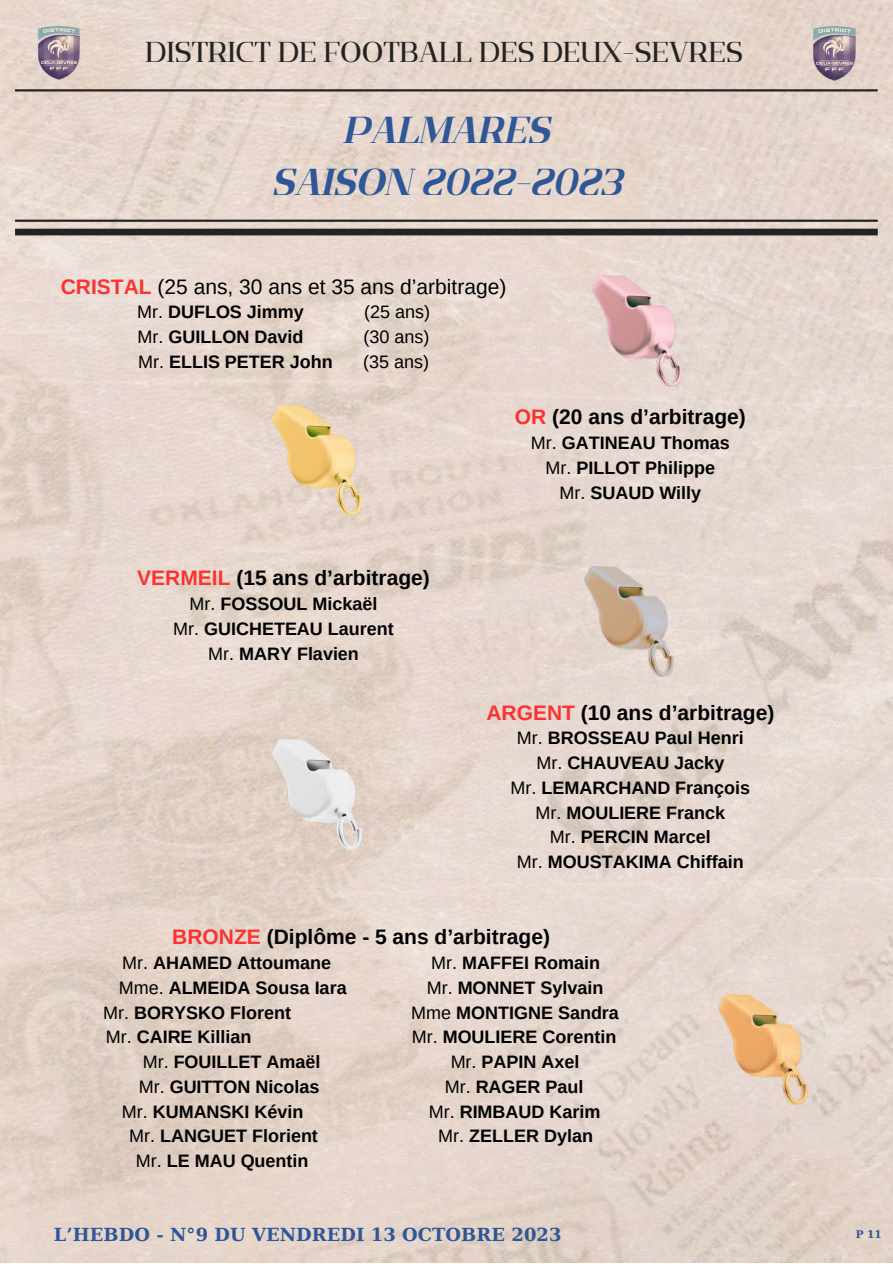
<style>
.page{position:relative;width:893px;height:1264px;background:#fff}
.page>*{position:absolute;margin:0;border:0;box-sizing:border-box;transform-origin:0 0}
.t1{font:37.5px/51.8px "Flatory Serif 700 It";color:#2f5797;text-align:center}
.t2{font:28.8px "Flatory Serif 400";color:#242323}
.t3{font:700 21px "Arimo";color:#000}
.t4{font:21px "Arimo";color:#000}
.t5{font:700 18px/24.8px "Arimo";color:#000;text-align:center}
.t6{font:18px "Arimo";color:#000}
.t7{font:700 17.85px "DejaVu Serif";letter-spacing:.005em;color:#2f5797}
.t8{font:700 10.5px "DejaVu Serif";color:#2f5797}
.s1{font-weight:700;color:#ff3131}
.s2{font-weight:400}
.s3{color:#ff3131}
</style>
<div class="page">
<img style="left:0;top:0;width:892px;height:1262px">
<hr style="left:15px;top:89px;width:862px;height:2px;background:#242323">
<div style="left:15px;top:229px;width:862px;height:6px;background:#242323"></div>
<hr style="left:15px;top:219px;width:862px;height:3px;background:#242323">
<img style="left:32px;top:25px;width:50px;height:56px">
<img style="left:807px;top:25px;width:50px;height:58px">
<img style="left:593px;top:276px;width:88px;height:110px">
<img style="left:273px;top:405px;width:88px;height:110px">
<img style="left:584px;top:566px;width:89px;height:110px">
<img style="left:273px;top:739px;width:88px;height:110px">
<img style="left:718px;top:994px;width:89px;height:110px">
<h2 class="t2" style="left:145px;top:35px;width:599px">DISTRICT DE FOOTBALL DES DEUX-SEVRES</h2>
<h1 class="t1" style="left:271px;top:104px;width:352px">PALMARES<br>SAISON 2022-2023</h1>
<p class="t4" style="left:61px;top:274px;width:447px"><span class="s1">CRISTAL</span> (25 ans, 30 ans et 35 ans d’arbitrage)</p>
<p class="t5" style="left:137px;top:300px;width:168px"><span class="s2">Mr.</span> DUFLOS Jimmy</p>
<p class="t6" style="left:364px;top:302px;width:67px">(25 ans)</p>
<p class="t5" style="left:138px;top:324px;width:167px"><span class="s2">Mr.</span> GUILLON David</p>
<p class="t6" style="left:363px;top:327px;width:67px">(30 ans)</p>
<p class="t5" style="left:138px;top:349px;width:196px"><span class="s2">Mr.</span> ELLIS PETER John</p>
<p class="t6" style="left:363px;top:351px;width:67px">(35 ans)</p>
<p class="t3" style="left:515px;top:405px;width:232px"><span class="s3">OR</span> (20 ans d’arbitrage)</p>
<p class="t5" style="left:531px;top:430px;width:200px"><span class="s2">Mr.</span> GATINEAU Thomas<br><span class="s2">Mr.</span> PILLOT Philippe<br><span class="s2">Mr.</span> SUAUD Willy</p>
<p class="t3" style="left:137px;top:566px;width:294px"><span class="s3">VERMEIL</span> (15 ans d’arbitrage)</p>
<p class="t5" style="left:173px;top:591px;width:222px"><span class="s2">Mr.</span> FOSSOUL Mickaël<br><span class="s2">Mr.</span> GUICHETEAU Laurent<br><span class="s2">Mr.</span> MARY Flavien</p>
<p class="t3" style="left:486px;top:700px;width:289px"><span class="s3">ARGENT</span> (10 ans d’arbitrage)</p>
<p class="t5" style="left:510px;top:725px;width:241px"><span class="s2">Mr.</span> BROSSEAU Paul Henri<br><span class="s2">Mr.</span> CHAUVEAU Jacky<br><span class="s2">Mr.</span> LEMARCHAND François<br><span class="s2">Mr.</span> MOULIERE Franck<br><span class="s2">Mr.</span> PERCIN Marcel<br><span class="s2">Mr.</span> MOUSTAKIMA Chiffain</p>
<p class="t3" style="left:172px;top:925px;width:379px"><span class="s3">BRONZE</span> (Diplôme - 5 ans d’arbitrage)</p>
<p class="t5" style="left:122px;top:950px;width:210px"><span class="s2">Mr.</span> AHAMED Attoumane</p>
<p class="t5" style="left:431px;top:950px;width:170px"><span class="s2">Mr.</span> MAFFEI Romain</p>
<p class="t5" style="left:119px;top:975px;width:229px"><span class="s2">Mme.</span> ALMEIDA Sousa Iara</p>
<p class="t5" style="left:426px;top:975px;width:178px"><span class="s2">Mr.</span> MONNET Sylvain</p>
<p class="t5" style="left:103px;top:1000px;width:189px"><span class="s2">Mr.</span> BORYSKO Florent</p>
<p class="t5" style="left:411px;top:1000px;width:209px"><span class="s2">Mme</span> MONTIGNE Sandra</p>
<p class="t5" style="left:106px;top:1024px;width:147px"><span class="s2">Mr.</span> CAIRE Killian</p>
<p class="t5" style="left:411px;top:1024px;width:206px"><span class="s2">Mr.</span> MOULIERE Corentin</p>
<p class="t5" style="left:143px;top:1049px;width:179px"><span class="s2">Mr.</span> FOUILLET Amaël</p>
<p class="t5" style="left:450px;top:1049px;width:130px"><span class="s2">Mr.</span> PAPIN Axel</p>
<p class="t5" style="left:139px;top:1074px;width:182px"><span class="s2">Mr.</span> GUITTON Nicolas</p>
<p class="t5" style="left:444px;top:1074px;width:140px"><span class="s2">Mr.</span> RAGER Paul</p>
<p class="t5" style="left:122px;top:1098px;width:183px"><span class="s2">Mr.</span> KUMANSKI Kévin</p>
<p class="t5" style="left:428px;top:1098px;width:173px"><span class="s2">Mr.</span> RIMBAUD Karim</p>
<p class="t5" style="left:129px;top:1123px;width:190px"><span class="s2">Mr.</span> LANGUET Florient</p>
<p class="t5" style="left:438px;top:1123px;width:156px"><span class="s2">Mr.</span> ZELLER Dylan</p>
<p class="t5" style="left:136px;top:1148px;width:174px"><span class="s2">Mr.</span> LE MAU Quentin</p>
<p class="t7" style="left:54px;top:1223px;width:509px">L’HEBDO - N°9 DU VENDREDI 13 OCTOBRE 2023</p>
<p class="t8" style="left:855px;top:1227px;width:28px">P 11</p>
</div>
